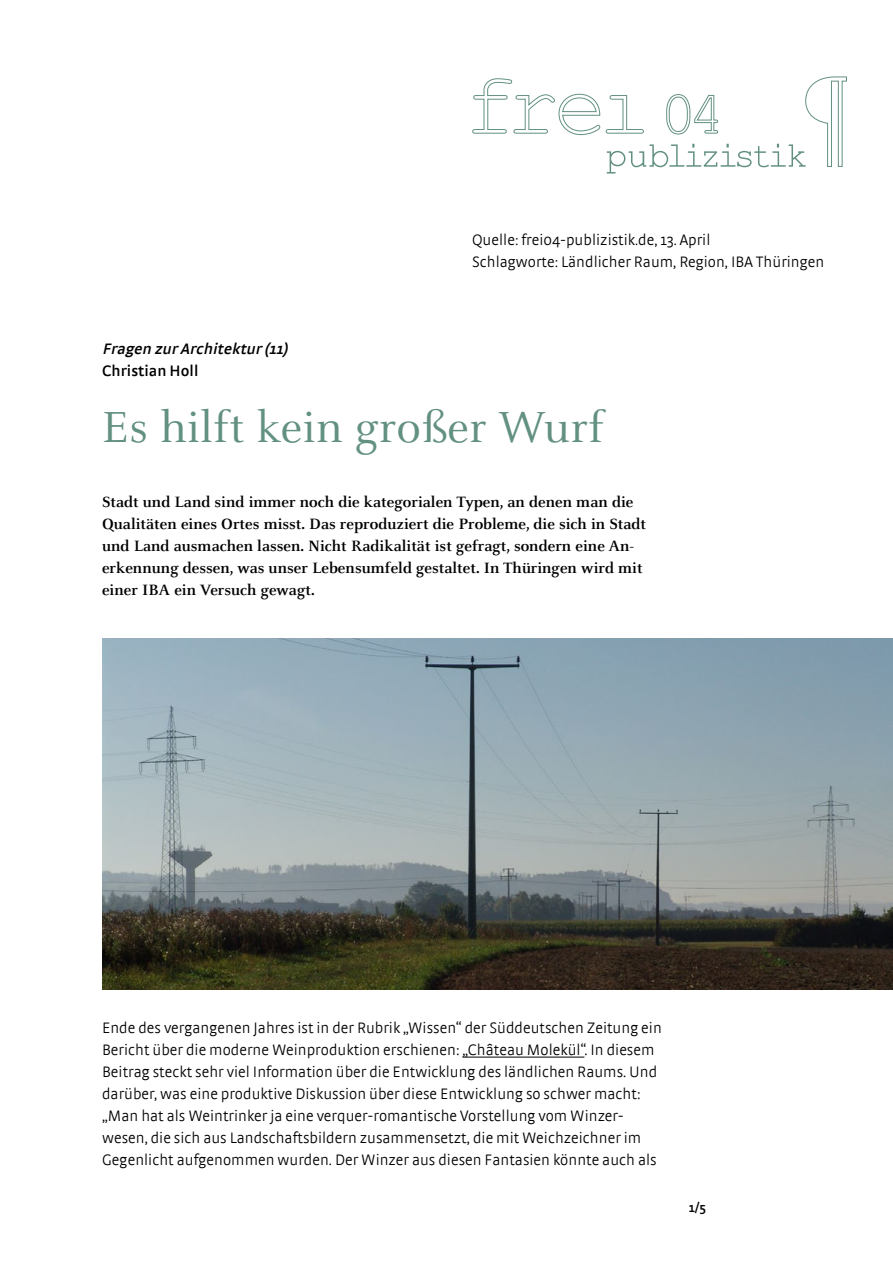
<style>
.page{position:relative;width:893px;height:1263px;background:#fff}
.page>*{position:absolute;margin:0;border:0;box-sizing:border-box;transform-origin:0 0}
.t1{font:48px "Celeste";letter-spacing:.005em;color:#629081}
.t2{font:700 16.5px/21.9px "Celeste";color:#000}
.t3{font:300 15.9px/21.9px "Strada";letter-spacing:.005em;color:#000}
.t4{font:300 15.9px/21.9px "Strada OT";letter-spacing:.005em;color:#000}
.t5{font:italic 600 15.9px "Strada";color:#000}
.t6{font:600 15.9px "Strada";letter-spacing:.005em;color:#000}
.t7{font:600 13.5px "Strada";color:#000}
</style>
<div class="page">
<svg style="left:472px;top:76px;width:375px;height:98px"></svg>
<hr style="left:462px;top:1057px;width:122px;height:1px;background:#000">
<img style="left:102px;top:639px;width:791px;height:350px">
<p class="t4" style="left:472px;top:229px;width:354px">Quelle: frei04-publizistik.de, 13. April<br>Schlagworte: Ländlicher Raum, Region, IBA Thüringen</p>
<p class="t5" style="left:102px;top:340px;width:187px">Fragen zurArchitektur(11)</p>
<p class="t6" style="left:102px;top:361px;width:98px">Christian Holl</p>
<h1 class="t1" style="left:102px;top:402px;width:504px">Es hilft kein großer Wurf</h1>
<p class="t2" style="left:102px;top:492px;width:546px">Stadt und Land sind immer noch die kategorialen Typen, an denen man die Qualitäten eines Ortes misst. Das reproduziert die Probleme, die sich in Stadt und Land ausmachen lassen. Nicht Radikalität ist gefragt, sondern eine An&shy;erkennung dessen, was unser Lebensumfeld gestaltet. In Thüringen wird mit einer IBA ein Versuch gewagt.</p>
<p class="t3" style="left:102px;top:1017px;width:561px">Ende des vergangenen Jahres ist in der Rubrik „Wissen“ der Süddeutschen Zeitung ein Bericht über die moderne Weinproduktion erschienen: „Château Molekül“. In diesem Beitrag steckt sehr viel Information über die Entwicklung des ländlichen Raums. Und darüber, was eine produktive Diskussion über diese Entwicklung so schwer macht: „Man hat als Weintrinker ja eine verquer-romantische Vorstellung vom Winzer&shy;wesen, die sich aus Landschaftsbildern zusammensetzt, die mit Weichzeichner im Gegenlicht aufgenommen wurden. Der Winzer aus diesen Fantasien könnte auch als</p>
<p class="t7" style="left:689px;top:1199px;width:19px">1/5</p>
</div>
